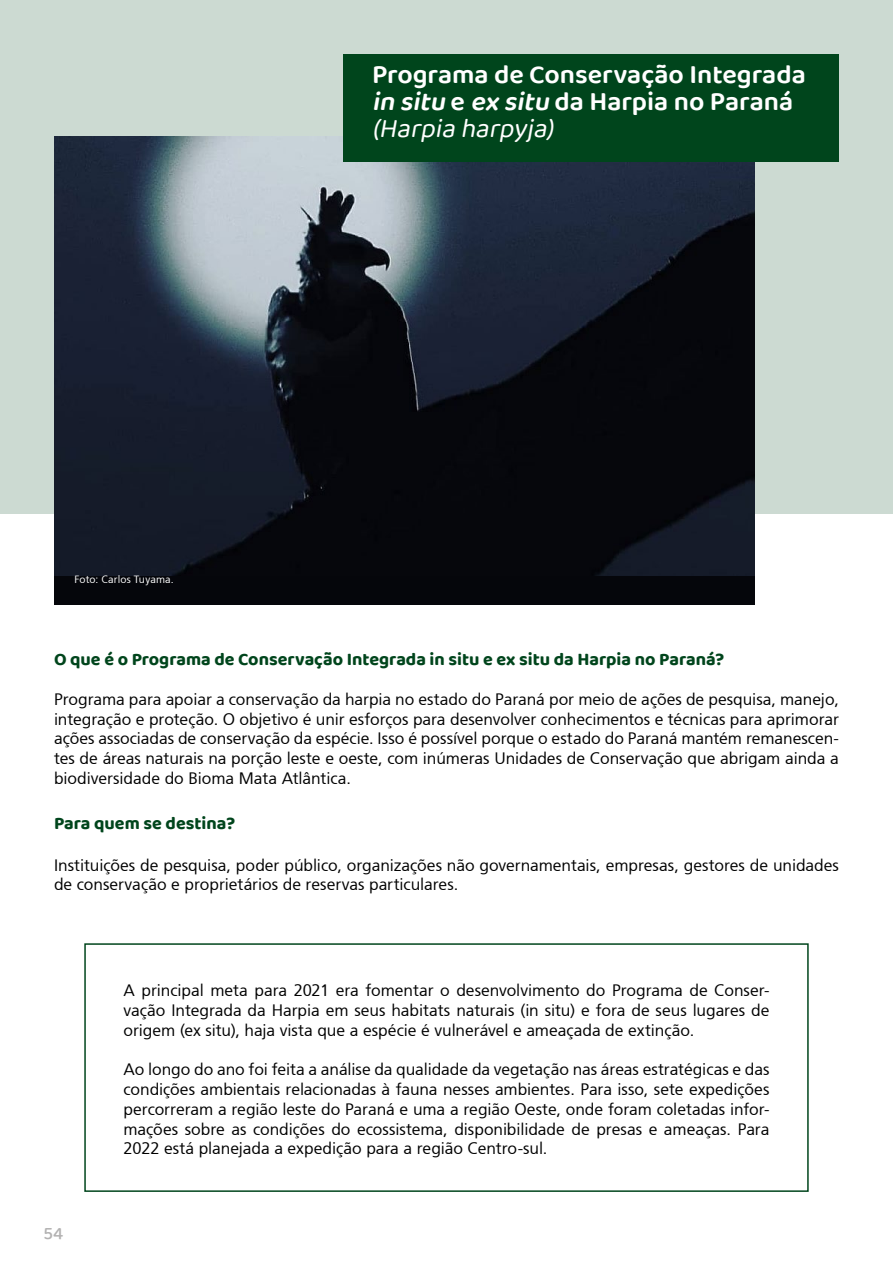
<style>
.page{position:relative;width:893px;height:1263px;background:#fff}
.page>*{position:absolute;margin:0;border:0;box-sizing:border-box;transform-origin:0 0}
.t1{font:600 27px/27px "Baloo 2";color:#fff}
.t2{font:italic 27px "Baloo 2";color:#fff}
.t3{font:700 18px "Baloo 2";color:#00451c}
.t4{font:500 18px "Baloo 2";color:#b3b2b2}
.t5{font:16.5px/19.8px "Weissach Regular SWFTE";letter-spacing:-.005em;color:#000;text-align:justify}
.t6{font:10.5px "Weissach Regular SWFTE";letter-spacing:.015em;color:#fff}
.s1{font-style:italic}
</style>
<div class="page">
<div style="left:84px;top:943px;width:725px;height:249px;border:2px solid #00451c"></div>
<div style="left:0;top:0;width:893px;height:514px;background:#ccdad2"></div>
<div style="left:54px;top:136px;width:701px;height:469px;background:#05060b"></div>
<img style="left:54px;top:136px;width:701px;height:440px">
<div style="left:344px;top:54px;width:495px;height:108px;background:#00451c"></div>
<p class="t6" style="left:74px;top:573px;width:101px">Foto: Carlos Tuyama.</p>
<p class="t1" style="left:372px;top:62px;width:435px">Programa de Conservação Integrada <span class="s1">in situ</span> e <span class="s1">exsitu</span> da Harpia no Paraná</p>
<p class="t2" style="left:372px;top:110px;width:190px">(Harpia harpyja)</p>
<p class="t3" style="left:54px;top:648px;width:672px">O que é o Programa de Conservação Integrada in situ e ex situ da Harpia no Paraná?</p>
<p class="t5" style="left:54px;top:689px;width:786px">Programa para apoiar a conservação da harpia no estado do Paraná por meio de ações de pesquisa, manejo, integração e proteção. O objetivo é unir esforços para desenvolver conhecimentos e técnicas para aprimorar ações associadas de conservação da espécie. Isso é possível porque o estado do Paraná mantém remanescen&shy;tes de áreas naturais na porção leste e oeste, com inúmeras Unidades de Conservação que abrigam ainda a biodiversidade do Bioma Mata Atlântica.</p>
<p class="t3" style="left:54px;top:812px;width:183px">Para quem se destina?</p>
<p class="t5" style="left:54px;top:855px;width:786px">Instituições de pesquisa, poder público, organizações não governamentais, empresas, gestores de unidades de conservação e proprietários de reservas particulares.</p>
<p class="t4" style="left:43px;top:1220px;width:21px">54</p>
<p class="t5" style="left:123px;top:980px;width:647px">A principal meta para 2021 era fomentar o desenvolvimento do Programa de Conser&shy;vação Integrada da Harpia em seus habitats naturais (in situ) e fora de seus lugares de origem (ex situ), haja vista que a espécie é vulnerável e ameaçada de extinção.</p>
<p class="t5" style="left:123px;top:1059px;width:647px">Ao longo do ano foi feita a análise da qualidade da vegetação nas áreas estratégicas e das condições ambientais relacionadas à fauna nesses ambientes. Para isso, sete expedições percorreram a região leste do Paraná e uma a região Oeste, onde foram coletadas infor&shy;mações sobre as condições do ecossistema, disponibilidade de presas e ameaças. Para 2022 está planejada a expedição para a região Centro-sul.</p>
</div>
